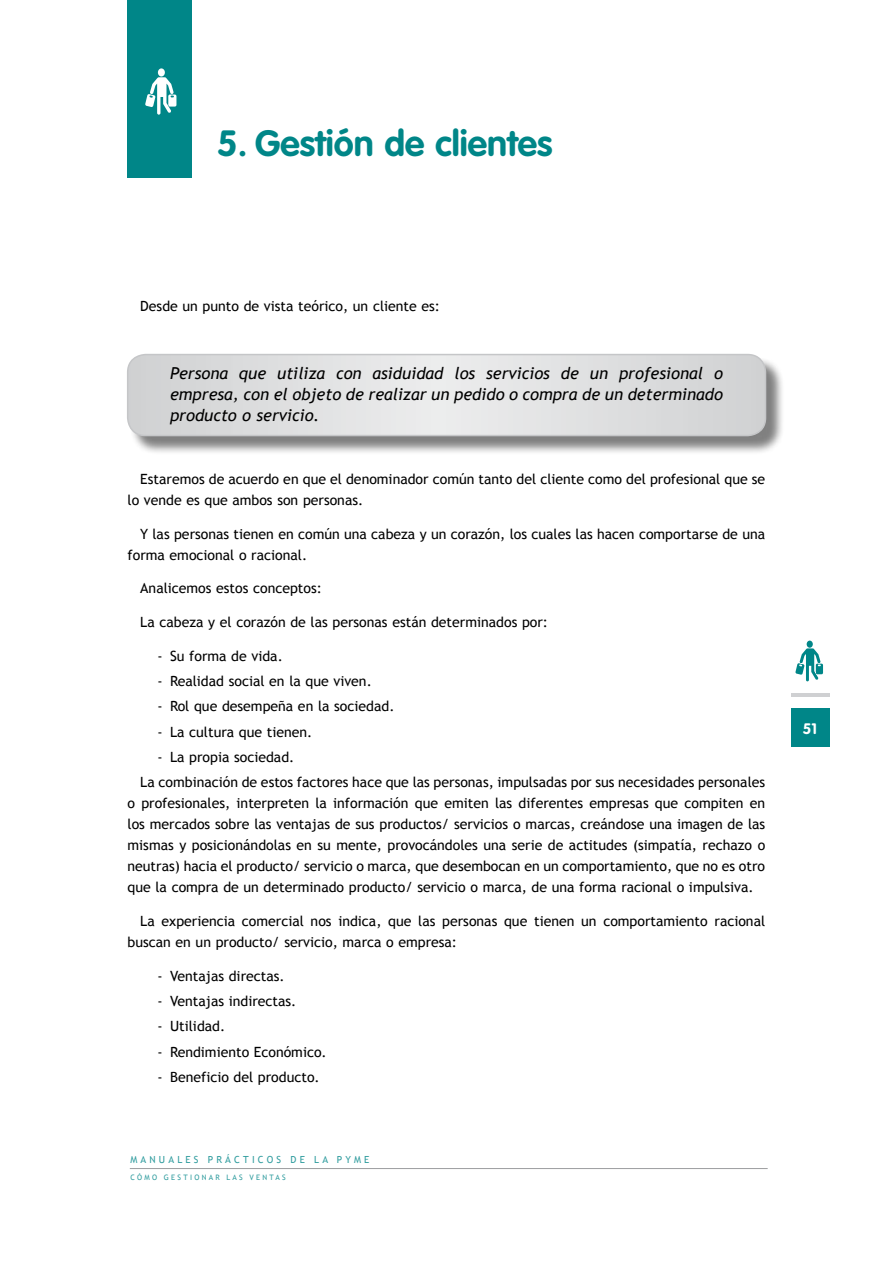
<style>
.page{position:relative;width:893px;height:1263px;background:#fff}
.page>*{position:absolute;margin:0;border:0;box-sizing:border-box;transform-origin:0 0}
.t1{font:700 36px "VAG Rounded";color:#008688}
.t2{font:italic 16.5px/21px "Trebuchet MS";color:#000;text-align:justify}
.t3{font:700 15px "VAG Rounded";color:#fff}
.t4{font:14.1px/21px "Trebuchet MS";color:#000}
.t5{font:9.75px "Trebuchet MS";letter-spacing:.325em;color:#339ea0}
.t6{font:7.5px "Trebuchet MS";letter-spacing:.3em;color:#339ea0}
</style>
<div class="page">
<div style="left:129px;top:356px;width:662px;height:106px;background:#000;opacity:.5"></div>
<svg style="left:128px;top:355px;width:637px;height:81px;background:#dedfdf"></svg>
<div style="left:127px;top:354px;width:639px;height:82px;border:2px solid #c5c6c8;border-radius:18px"></div>
<div style="left:128px;top:0;width:64px;height:178px;background:#008688"></div>
<div style="left:791px;top:709px;width:38px;height:38px;background:#008688"></div>
<hr style="left:130px;top:1168px;width:638px;height:1px;background:#9c9d9f">
<hr style="left:791px;top:693px;width:38px;height:4px;background:#cfd0d2">
<svg style="left:145px;top:68px;width:31px;height:47px"></svg>
<svg style="left:795px;top:641px;width:28px;height:40px"></svg>
<h1 class="t1" style="left:217px;top:122px;width:337px">5. Gestión de clientes</h1>
<p class="t4" style="left:140px;top:296px;width:301px">Desde un punto de vista teórico, un cliente es:</p>
<p class="t2" style="left:170px;top:362px;width:554px">Persona que utiliza con asiduidad los servicios de un profesional o empresa, con el objeto de realizar un pedido o compra de un determinado producto o servicio.</p>
<p class="t4" style="left:128px;top:469px;width:639px;text-indent:13px">Estaremos de acuerdo en que el denominador común tanto del cliente como del profesional que se lo vende es que ambos son personas.</p>
<p class="t4" style="left:128px;top:523px;width:639px;text-indent:13px">Y las personas tienen en común una cabeza y un corazón, los cuales las hacen comportarse de una forma emocional o racional.</p>
<p class="t4" style="left:140px;top:578px;width:183px">Analicemos estos conceptos:</p>
<p class="t4" style="left:140px;top:612px;width:409px">La cabeza y el corazón de las personas están determinados por:</p>
<p class="t4" style="left:157px;top:646px;width:127px">- Su forma de vida.</p>
<p class="t4" style="left:157px;top:671px;width:216px">- Realidad social en la que viven.</p>
<p class="t4" style="left:157px;top:696px;width:239px">- Rol que desempeña en la sociedad.</p>
<p class="t4" style="left:157px;top:721px;width:157px">- La cultura que tienen.</p>
<p class="t4" style="left:140px;top:745px;width:626px;line-height:25.2px;text-indent:17px">- La propia sociedad.<br>La combinación de estos factores hace que las personas, impulsadas por sus necesidades personales</p>
<p class="t4" style="left:128px;top:793px;width:639px;text-align:justify">o profesionales, interpreten la información que emiten las diferentes empresas que compiten en los mercados sobre las ventajas de sus productos/ servicios o marcas, creándose una imagen de las mismas y posicionándolas en su mente, provocándoles una serie de actitudes (simpatía, rechazo o neutras) hacia el producto/ servicio o marca, que desembocan en un comportamiento, que no es otro que la compra de un determinado producto/ servicio o marca, de una forma racional o impulsiva.</p>
<p class="t4" style="left:128px;top:911px;width:639px;text-indent:13px">La experiencia comercial nos indica, que las personas que tienen un comportamiento racional buscan en un producto/ servicio, marca o empresa:</p>
<p class="t4" style="left:157px;top:965px;width:129px">- Ventajas directas.</p>
<p class="t4" style="left:157px;top:991px;width:141px">- Ventajas indirectas.</p>
<p class="t4" style="left:157px;top:1016px;width:69px">- Utilidad.</p>
<p class="t4" style="left:157px;top:1041px;width:171px">- Rendimiento Económico.</p>
<p class="t4" style="left:157px;top:1066px;width:164px">- Beneficio del producto.</p>
<p class="t5" style="left:131px;top:1154px;width:240px">MANUALES PRÁCTICOS DE LA PYME</p>
<p class="t6" style="left:131px;top:1173px;width:157px">CÓMO GESTIONAR LAS VENTAS</p>
<p class="t3" style="left:803px;top:720px;width:16px">51</p>
</div>
